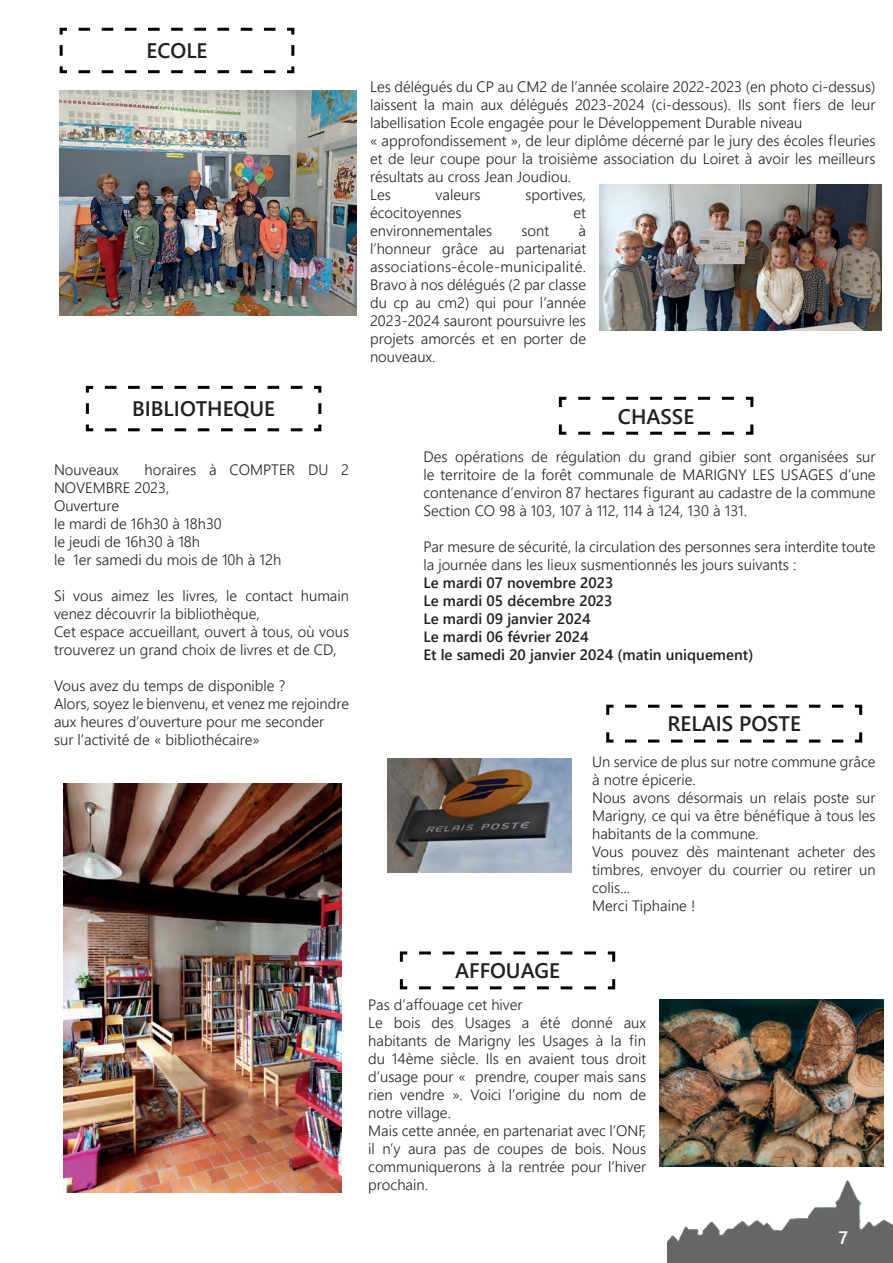
<style>
.page{position:relative;width:893px;height:1263px;background:#fff}
.page>*{position:absolute;margin:0;border:0;box-sizing:border-box;transform-origin:0 0}
.t1{font:700 21px "Yu Gothic UI";color:#231f20}
.t2{font:600 18px "Yu Gothic UI";color:#fff}
.t3{font:300 15px/18px "Yu Gothic UI";color:#231f20}
.t4{font:700 15px/18px "Yu Gothic UI";color:#231f20}
</style>
<div class="page">
<img style="left:668px;top:1163px;width:225px;height:100px">
<img style="left:60px;top:90px;width:297px;height:226px">
<svg style="left:59px;top:27px;width:236px;height:47px"></svg>
<img style="left:600px;top:184px;width:281px;height:146px">
<svg style="left:85px;top:385px;width:237px;height:47px"></svg>
<img style="left:63px;top:783px;width:278px;height:409px">
<svg style="left:558px;top:396px;width:196px;height:39px"></svg>
<img style="left:387px;top:758px;width:184px;height:115px">
<svg style="left:399px;top:951px;width:217px;height:39px"></svg>
<img style="left:660px;top:999px;width:223px;height:168px">
<svg style="left:606px;top:704px;width:257px;height:39px"></svg>
<h1 class="t1" style="left:147px;top:39px;width:62px">ECOLE</h1>
<h1 class="t1" style="left:132px;top:397px;width:144px">BIBLIOTHEQUE</h1>
<p class="t3" style="left:54px;top:458px;width:297px;text-indent:91px">horaires à COMPTER DU 2<br>NOVEMBRE 2023,<br>Ouverture<br>le mardi de 16h30 à 18h30<br>le jeudi de 16h30 à 18h<br>le 1er samedi du mois de 10h à 12h</p>
<p class="t3" style="left:54px;top:584px;width:297px">Si vous aimez les livres, le contact humain venez découvrir la bibliothèque,<br>Cet espace accueillant, ouvert à tous, où vous trouverez un grand choix de livres et de CD,</p>
<p class="t3" style="left:54px;top:674px;width:297px">Vous avez du temps de disponible ?<br>Alors, soyez le bienvenu, et venez me rejoindre aux heures d’ouverture pour me seconder<br>sur l’activité de « bibliothécaire»</p>
<p class="t3" style="left:54px;top:458px;width:66px">Nouveaux</p>
<p class="t3" style="left:370px;top:75px;width:507px">Les délégués du CP au CM2 de l’année scolaire 2022-2023 (en photo ci-dessus) laissent la main aux délégués 2023-2024 (ci-dessous). Ils sont fiers de leur labellisation Ecole engagée pour le Développement Durable niveau<br>« approfondissement », de leur diplôme décerné par le jury des écoles fleuries et de leur coupe pour la troisième association du Loiret à avoir les meilleurs résultats au cross Jean Joudiou.<br>Les</p>
<p class="t3" style="left:436px;top:183px;width:47px">valeurs</p>
<p class="t3" style="left:525px;top:183px;width:62px">sportives,</p>
<p class="t3" style="left:370px;top:201px;width:93px">écocitoyennes</p>
<p class="t3" style="left:574px;top:201px;width:14px">et</p>
<p class="t3" style="left:370px;top:219px;width:124px">environnementales</p>
<p class="t3" style="left:522px;top:219px;width:29px">sont</p>
<p class="t3" style="left:370px;top:219px;width:218px;text-align:justify;text-indent:208px">à l’honneur grâce au partenariat associations-école-municipalité.<br>Bravo à nos délégués (2 par classe du cp au cm2) qui pour l’année 2023-2024 sauront poursuivre les projets amorcés et en porter de nouveaux.</p>
<h1 class="t1" style="left:618px;top:404px;width:78px">CHASSE</h1>
<p class="t3" style="left:423px;top:446px;width:454px;text-align:justify">Des opérations de régulation du grand gibier sont organisées sur le territoire de la forêt communale de MARIGNY LES USAGES d’une contenance d’environ 87 hectares figurant au cadastre de la commune Section CO 98 à 103, 107 à 112, 114 à 124, 130 à 131.</p>
<p class="t3" style="left:423px;top:536px;width:454px">Par mesure de sécurité, la circulation des personnes sera interdite toute la journée dans les lieux susmentionnés les jours suivants :</p>
<p class="t4" style="left:423px;top:574px;width:331px">Le mardi 07 novembre 2023<br>Le mardi 05 décembre 2023<br>Le mardi 09 janvier 2024<br>Le mardi 06 février 2024<br>Et le samedi 20 janvier 2024 (matin uniquement)</p>
<h1 class="t1" style="left:667px;top:712px;width:135px">RELAIS POSTE</h1>
<p class="t3" style="left:592px;top:751px;width:285px">Un service de plus sur notre commune grâce à notre épicerie.<br>Nous avons désormais un relais poste sur<br>Marigny, ce qui va être bénéfique à tous les habitants de la commune.<br>Vous pouvez dès maintenant acheter des timbres, envoyer du courrier ou retirer un colis...<br>Merci Tiphaine !</p>
<h1 class="t1" style="left:455px;top:959px;width:106px">AFFOUAGE</h1>
<p class="t3" style="left:368px;top:994px;width:279px">Pas d’affouage cet hiver<br>Le bois des Usages a été donné aux habitants de Marigny les Usages à la fin du 14ème siècle. Ils en avaient tous droit d’usage pour « prendre, couper mais sans rien vendre ». Voici l’origine du nom de notre village.<br>Mais cette année, en partenariat avec l’ONF, il n’y aura pas de coupes de bois. Nous communiquerons à la rentrée pour l’hiver prochain.</p>
<p class="t2" style="left:838px;top:1227px;width:11px">7</p>
</div>
